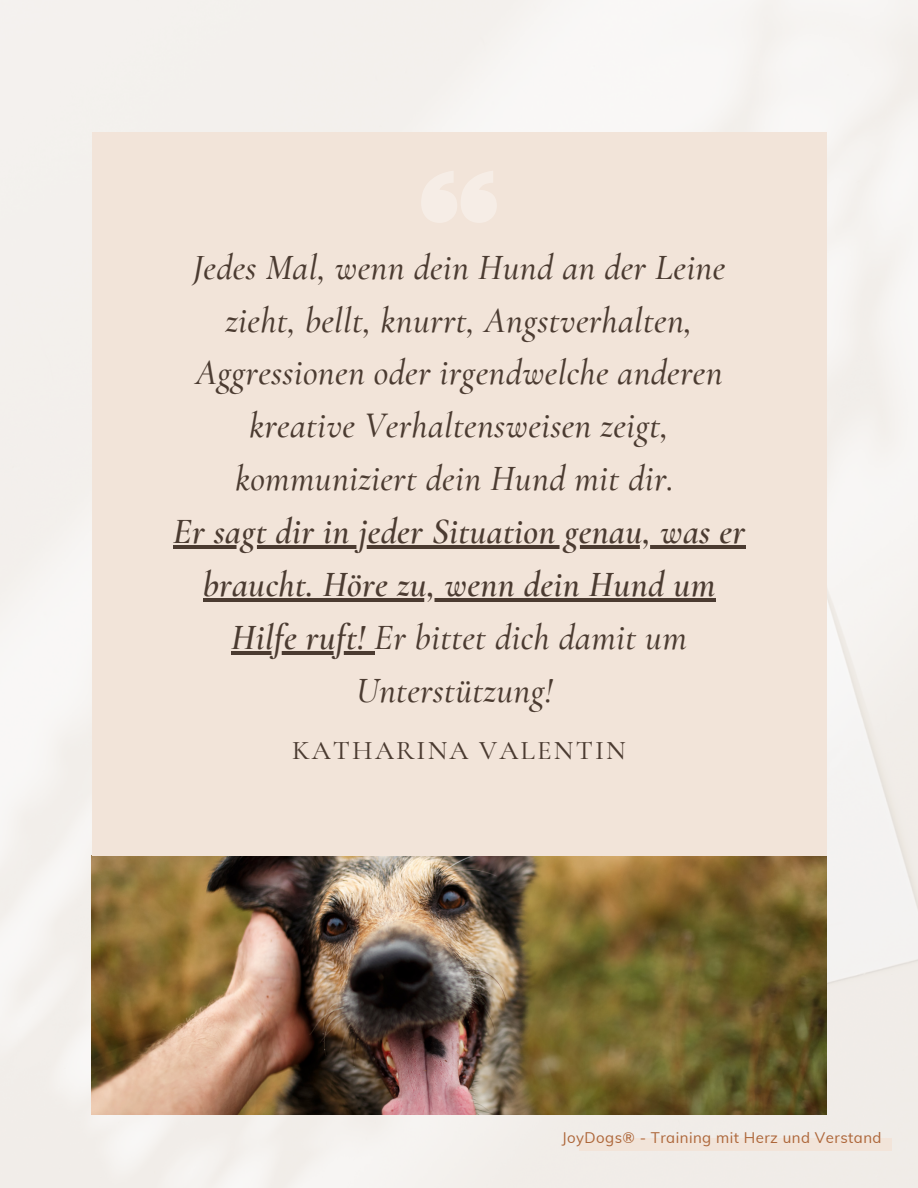
<style>
.page{position:relative;width:918px;height:1188px;background:#f3f1ee}
.page>*{position:absolute;margin:0;border:0;box-sizing:border-box;transform-origin:0 0}
.t1{font:italic 500 36px/52.8px "Cormorant Garamond";letter-spacing:.01em;color:#4b3b31;text-align:center}
.t2{font:italic 600 36px/52.8px "Cormorant Garamond";letter-spacing:.01em;color:#4b3b31;text-align:center}
.t3{font:500 27px "Cormorant Garamond";letter-spacing:.08em;color:#4b3b31}
.t4{font:15px "Muli";letter-spacing:.03em;color:#ad6639}
.s1{font-weight:500}
</style>
<div class="page">
<img style="left:92px;top:856px;width:734px;height:258px">
<div style="left:92px;top:132px;width:734px;height:724px;background:#f2e4d9"></div>
<svg style="left:421px;top:171px;width:75px;height:52px"></svg>
<hr style="left:173px;top:545px;width:573px;height:4px;background:#4b3b31">
<hr style="left:203px;top:598px;width:513px;height:4px;background:#4b3b31">
<hr style="left:231px;top:651px;width:143px;height:3px;background:#4b3b31">
<div style="left:579px;top:1139px;width:313px;height:12px;background:#f2e4d9"></div>
<p class="t1" style="left:193px;top:241px;width:534px">Jedes Mal, wenn dein Hund an der Leine zieht, bellt, knurrt, Angstverhalten, Aggressionen oder irgendwelche anderen kreative Verhaltensweisen zeigt, kommuniziert dein Hund mit dir.</p>
<p class="t2" style="left:173px;top:505px;width:574px">Er sagt dir in jeder Situation genau, was er braucht. Höre zu, wenn dein Hund um<br>Hilfe ruft! <span class="s1">Er bittet dich damit um<br>Unterstützung!</span></p>
<p class="t3" style="left:292px;top:734px;width:335px">KATHARINA VALENTIN</p>
<p class="t4" style="left:562px;top:1128px;width:321px">JoyDogs® - Training mit Herz und Verstand</p>
</div>
